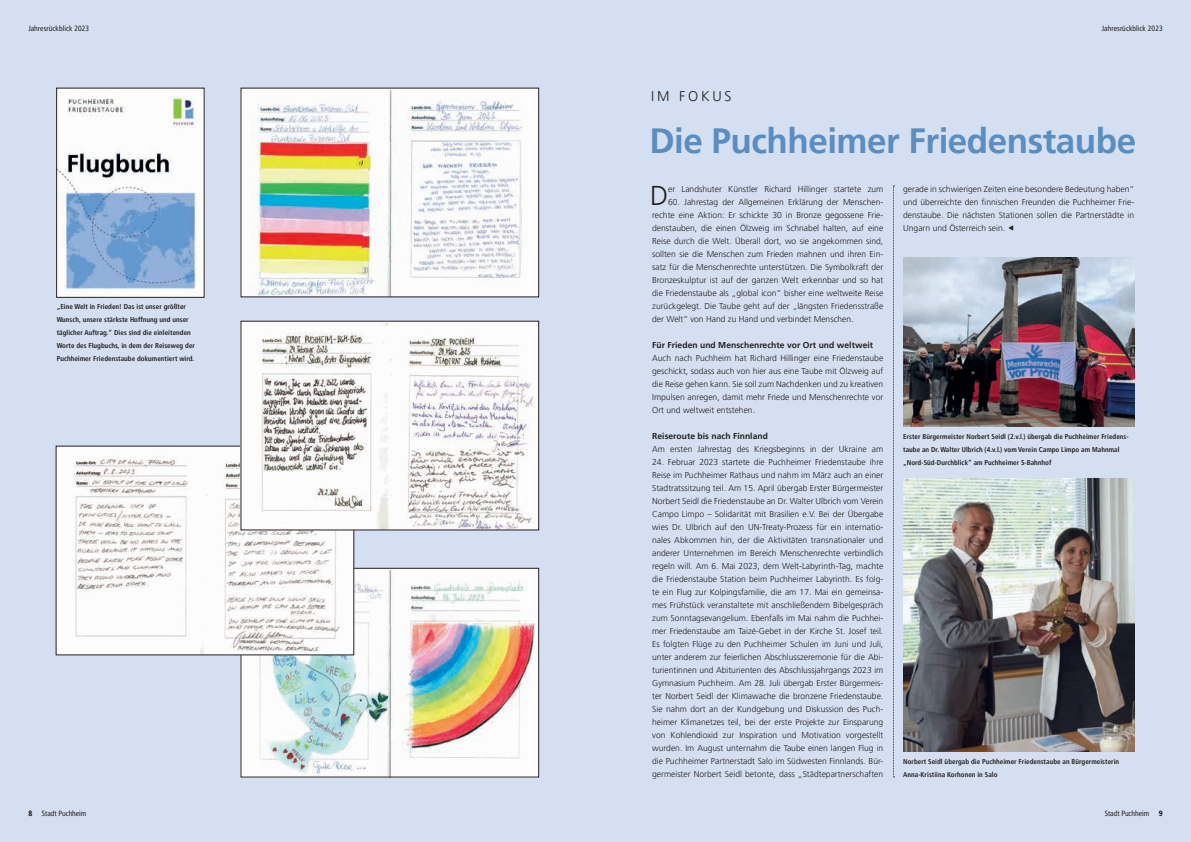
<style>
.page{position:relative;width:1191px;height:842px;background:#d4e0f1}
.page>*{position:absolute;margin:0;border:0;box-sizing:border-box;transform-origin:0 0}
.t1{font:700 35px "Frutiger LT Pro";letter-spacing:-.015em;color:#5c8dc0}
.t2{font:300 27.2px "Frutiger LT Pro";color:#231f20}
.t3{font:300 14px "Frutiger LT Pro";letter-spacing:.2em;color:#231f20}
.t4{font:300 8.5px/13px "Frutiger LT Pro";color:#231f20;text-align:justify}
.t5{font:700 8.5px "Frutiger LT Pro";letter-spacing:.005em;color:#231f20}
.t6{font:condensed 7.5px "Frutiger LT Pro";letter-spacing:.01em;color:#231f20}
.t7{font:900 condensed 7.5px "Frutiger LT Pro";color:#231f20}
.t8{font:700 condensed 7px/13px "Frutiger LT Pro";letter-spacing:.005em;color:#231f20}
</style>
<div class="page">
<img style="left:59px;top:90px;width:143px;height:205px">
<img style="left:243px;top:570px;width:294px;height:205px">
<div style="left:241px;top:568px;width:298px;height:209px;border:1px solid #231f20"></div>
<img style="left:58px;top:448px;width:294px;height:205px">
<img style="left:243px;top:323px;width:294px;height:205px">
<img style="left:903px;top:478px;width:231px;height:274px">
<img style="left:903px;top:257px;width:231px;height:169px">
<img style="left:243px;top:90px;width:294px;height:205px">
<svg style="left:893px;top:186px;width:1px;height:592px"></svg>
<p class="t6" style="left:28px;top:24px;width:62px">Jahresrückblick 2023</p>
<p class="t8" style="left:57px;top:300px;width:140px">„Eine Welt in Frieden! Das ist unser größter Wunsch, unsere stärkste Hoffnung und unser täglicher Auftrag.“ Dies sind die einleitenden Worte des Flugbuchs, in dem der Reiseweg der Puchheimer Friedenstaube dokumentiert wird.</p>
<p class="t6" style="left:1101px;top:24px;width:62px">Jahresrückblick 2023</p>
<h3 class="t3" style="left:651px;top:88px;width:82px">IM FOKUS</h3>
<h1 class="t1" style="left:649px;top:120px;width:488px">Die Puchheimer Friedenstaube</h1>
<h2 class="t2" style="left:650px;top:180px;width:20px">D</h2>
<p class="t4" style="left:668px;top:183px;width:217px">er Landshuter Künstler Richard Hillinger startete zum</p>
<p class="t4" style="left:652px;top:196px;width:233px;text-indent:16px">60. Jahrestag der Allgemeinen Erklärung der Menschen&shy;rechte eine Aktion: Er schickte 30 in Bronze gegossene Frie&shy;denstauben, die einen Ölzweig im Schnabel halten, auf eine Reise durch die Welt. Überall dort, wo sie angekommen sind, sollten sie die Menschen zum Frieden mahnen und ihren Ein&shy;satz für die Menschenrechte unterstützen. Die Symbolkraft der Bronzeskulptur ist auf der ganzen Welt erkennbar und so hat die Friedenstaube als „global icon“ bisher eine weltweite Reise zurückgelegt. Die Taube geht auf der „längsten Friedensstraße der Welt“ von Hand zu Hand und verbindet Menschen.</p>
<p class="t5" style="left:652px;top:340px;width:222px">Für Frieden und Menschenrechte vor Ort und weltweit</p>
<p class="t4" style="left:652px;top:352px;width:233px">Auch nach Puchheim hat Richard Hillinger eine Friedenstaube geschickt, sodass auch von hier aus eine Taube mit Ölzweig auf die Reise gehen kann. Sie soll zum Nachdenken und zu kreativen Impulsen anregen, damit mehr Friede und Menschenrechte vor Ort und weltweit entstehen.</p>
<p class="t5" style="left:652px;top:431px;width:117px">Reiseroute bis nach Finnland</p>
<p class="t4" style="left:652px;top:443px;width:233px">Am ersten Jahrestag des Kriegsbeginns in der Ukraine am</p>
<p class="t4" style="left:652px;top:456px;width:233px">24. Februar 2023 startete die Puchheimer Friedenstaube ihre Reise im Puchheimer Rathaus und nahm im März auch an einer Stadtratssitzung teil. Am 15. April übergab Erster Bürgermeister Norbert Seidl die Friedenstaube an Dr. Walter Ulbrich vom Verein Campo Limpo – Solidarität mit Brasilien e.V. Bei der Übergabe wies Dr. Ulbrich auf den UN-Treaty-Prozess für ein internatio&shy;nales Abkommen hin, der die Aktivitäten transnationaler und anderer Unternehmen im Bereich Menschenrechte verbindlich regeln will. Am 6. Mai 2023, dem Welt-Labyrinth-Tag, machte die Friedenstaube Station beim Puchheimer Labyrinth. Es folg&shy;te ein Flug zur Kolpingsfamilie, die am 17. Mai ein gemeinsa&shy;mes Frühstück veranstaltete mit anschließendem Bibelgespräch zum Sonntagsevangelium. Ebenfalls im Mai nahm die Puchhei&shy;mer Friedenstaube am Taizé-Gebet in der Kirche St. Josef teil.<br>Es folgten Flüge zu den Puchheimer Schulen im Juni und Juli, unter anderem zur feierlichen Abschlusszeremonie für die Abi&shy;turientinnen und Abiturienten des Abschlussjahrgangs 2023 im Gymnasium Puchheim. Am 28. Juli übergab Erster Bürgermeis&shy;ter Norbert Seidl der Klimawache die bronzene Friedenstaube.<br>Sie nahm dort an der Kundgebung und Diskussion des Puch&shy;heimer Klimanetzes teil, bei der erste Projekte zur Einsparung von Kohlendioxid zur Inspiration und Motivation vorgestellt wurden. Im August unternahm die Taube einen langen Flug in die Puchheimer Partnerstadt Salo im Südwesten Finnlands. Bür&shy;germeister Norbert Seidl betonte, dass „Städtepartnerschaften</p>
<p class="t4" style="left:903px;top:183px;width:233px">gerade in schwierigen Zeiten eine besondere Bedeutung haben“ und überreichte den finnischen Freunden die Puchheimer Frie&shy;denstaube. Die nächsten Stationen sollen die Partnerstädte in Ungarn und Österreich sein.</p>
<p class="t8" style="left:903px;top:430px;width:227px">Erster Bürgermeister Norbert Seidl (2.v.l.) übergab die Puchheimer Friedens&shy;taube an Dr. Walter Ulbrich (4.v.l.) vom Verein Campo Limpo am Mahnmal „Nord-Süd-Durchblick“ am Puchheimer S-Bahnhof</p>
<p class="t8" style="left:903px;top:755px;width:217px">Norbert Seidl übergab die Puchheimer Friedenstaube an Bürgermeisterin<br>Anna-Kristiina Korhonen in Salo</p>
<p class="t7" style="left:28px;top:809px;width:5px">8</p>
<p class="t6" style="left:42px;top:809px;width:46px">Stadt Puchheim</p>
<p class="t6" style="left:1104px;top:809px;width:46px">Stadt Puchheim</p>
<p class="t7" style="left:1158px;top:809px;width:5px">9</p>
</div>
